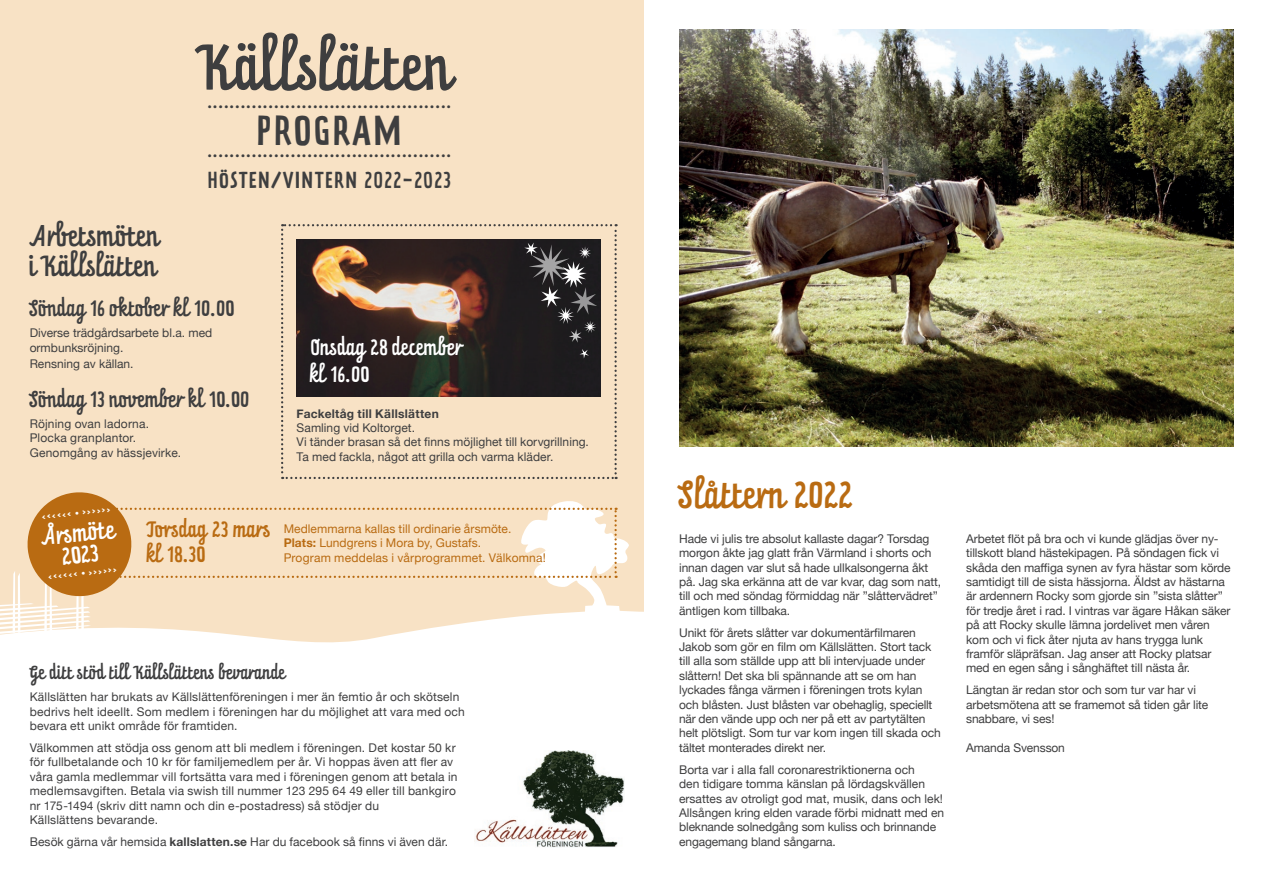
<style>
.page{position:relative;width:1263px;height:893px;background:#fff}
.page>*{position:absolute;margin:0;border:0;box-sizing:border-box;transform-origin:0 0}
.t1{font:56.4px "Prater Script Pro";color:#3e3e3f}
.t2{font:36.9px "Prater Sans Pro";letter-spacing:.06em;color:#3e3e3f}
.t3{font:33px "Prater Script Pro";color:#b96b12}
.t4{font:25.5px/30px "Prater Script Pro";color:#3e3e3f}
.t5{font:21.75px "Prater Script Pro";color:#fff}
.t6{font:21.3px "Prater Script Pro";color:#fff}
.t7{font:20.55px "Prater Sans Pro";letter-spacing:.06em;color:#3e3e3f}
.t8{font:19.5px "Prater Script Pro";color:#3e3e3f}
.t9{font:19.5px/27px "Prater Script Pro";color:#fff}
.t10{font:19.5px/24.8px "Prater Script Pro";color:#b96b12}
.t11{font:17.25px "Prater Sans Pro";color:#3e3e3f}
.t12{font:16.5px "Prater Script Pro";color:#3e3e3f}
.t13{font:12px/14.4px "Helvetica Neue";letter-spacing:-.01em;color:#3e3e3f}
.t14{font:12px/14.4px "Helvetica Neue";letter-spacing:.015em;color:#3e3e3f}
.t15{font:12px/14.5px "Helvetica Neue";letter-spacing:.01em;color:#b96b12}
.t16{font:700 12px "Helvetica Neue";letter-spacing:.02em;color:#3e3e3f}
.t17{font:9.6px "Prater Sans Pro";color:#fff}
.s1{font-weight:700}
</style>
<div class="page">
<div style="left:0;top:0;width:643px;height:885px;background:#f8e2c5"></div>
<div style="left:0;top:498px;width:644px;height:387px;background:#fff"></div>
<img style="left:474px;top:751px;width:150px;height:96px">
<svg style="left:281px;top:224px;width:336px;height:255px"></svg>
<svg style="left:0;top:492px;width:617px;height:142px"></svg>
<img style="left:679px;top:30px;width:554px;height:416px">
<h1 class="t1" style="left:201px;top:21px;width:255px">Källslätten</h1>
<h3 class="t11" style="left:208px;top:91px;width:245px">............................................</h3>
<h3 class="t4" style="left:30px;top:221px;width:132px">Arbetsmöten i Källslätten</h3>
<h2 class="t2" style="left:257px;top:107px;width:146px">PROGRAM</h2>
<h3 class="t7" style="left:207px;top:167px;width:245px">HÖSTEN/VINTERN 2022-2023</h3>
<h3 class="t11" style="left:208px;top:139px;width:245px">............................................</h3>
<h3 class="t8" style="left:30px;top:293px;width:206px">Söndag 16 oktober kl 10.00</h3>
<p class="t13" style="left:30px;top:326px;width:184px">Diverse trädgårdsarbete bl.a. med ormbunksröjning.</p>
<p class="t13" style="left:30px;top:357px;width:105px">Rensning av källan.</p>
<h3 class="t8" style="left:30px;top:383px;width:221px">Söndag 13 november kl 10.00</h3>
<p class="t14" style="left:30px;top:417px;width:153px">Röjning ovan ladorna.<br>Plocka granplantor.<br>Genomgång av hässjevirke.</p>
<h3 class="t9" style="left:310px;top:334px;width:154px">Onsdag 28 december kl 16.00</h3>
<p class="t16" style="left:297px;top:404px;width:144px">Fackeltåg till Källslätten</p>
<p class="t13" style="left:297px;top:421px;width:294px">Samling vid Koltorget.<br>Vi tänder brasan så det finns möjlighet till korvgrillning.<br>Ta med fackla, något att grilla och varma kläder.</p>
<h3 class="t3" style="left:679px;top:468px;width:175px">Slåttern 2022</h3>
<p class="t17" style="left:41px;top:511px;width:72px;rotate:-6deg">&lt;&lt;&lt;&lt;&lt;&lt; • &gt;&gt;&gt;&gt;&gt;&gt;</p>
<h3 class="t10" style="left:147px;top:517px;width:126px">Torsdag 23 mars kl 18.30</h3>
<p class="t15" style="left:284px;top:522px;width:264px">Medlemmarna kallas till ordinarie årsmöte.<br><span class="s1">Plats:</span> Lundgrens i Mora by, Gustafs.<br>Program meddelas i vårprogrammet. Välkomna!</p>
<p class="t13" style="left:679px;top:532px;width:263px">Hade vi julis tre absolut kallaste dagar? Torsdag morgon åkte jag glatt från Värmland i shorts och innan dagen var slut så hade ullkalsongerna åkt på. Jag ska erkänna att de var kvar, dag som natt, till och med söndag förmiddag när ”slåttervädret” äntligen kom tillbaka.</p>
<p class="t13" style="left:679px;top:626px;width:263px">Unikt för årets slåtter var dokumentärfilmaren Jakob som gör en film om Källslätten. Stort tack till alla som ställde upp att bli intervjuade under slåttern! Det ska bli spännande att se om han lyckades fånga värmen i föreningen trots kylan och blåsten. Just blåsten var obehaglig, speciellt när den vände upp och ner på ett av partytälten helt plötsligt. Som tur var kom ingen till skada och tältet monterades direkt ner.</p>
<p class="t13" style="left:679px;top:763px;width:266px">Borta var i alla fall coronarestriktionerna och<br>den tidigare tomma känslan på lördagskvällen ersattes av otroligt god mat, musik, dans och lek!<br>Allsången kring elden varade förbi midnatt med en bleknande solnedgång som kuliss och brinnande engagemang bland sångarna.</p>
<h3 class="t5" style="left:40px;top:519px;width:76px;rotate:-6deg">Årsmöte</h3>
<h3 class="t6" style="left:60px;top:539px;width:39px;rotate:-6deg">2023</h3>
<p class="t17" style="left:47px;top:571px;width:72px;rotate:-6deg">&lt;&lt;&lt;&lt;&lt;&lt; • &gt;&gt;&gt;&gt;&gt;&gt;</p>
<h3 class="t12" style="left:30px;top:659px;width:258px">Ge ditt stöd till Källslättens bevarande</h3>
<p class="t14" style="left:30px;top:691px;width:437px">Källslätten har brukats av Källslättenföreningen i mer än femtio år och skötseln bedrivs helt ideellt. Som medlem i föreningen har du möjlighet att vara med och bevara ett unikt område för framtiden.</p>
<p class="t14" style="left:30px;top:741px;width:429px">Välkommen att stödja oss genom att bli medlem i föreningen. Det kostar 50 kr för fullbetalande och 10 kr för familjemedlem per år. Vi hoppas även att fler av våra gamla medlemmar vill fortsätta vara med i föreningen genom att betala in medlemsavgiften. Betala via swish till nummer 123 295 64 49 eller till bankgiro nr 175-1494 (skriv ditt namn och din e-postadress) så stödjer du<br>Källslättens bevarande.</p>
<p class="t13" style="left:30px;top:835px;width:420px">Besök gärna vår hemsida <span class="s1">kallslatten.se</span> Har du facebook så finns vi även där.</p>
<p class="t13" style="left:966px;top:532px;width:266px">Arbetet flöt på bra och vi kunde glädjas över ny&shy;tillskott bland hästekipagen. På söndagen fick vi skåda den maffiga synen av fyra hästar som körde samtidigt till de sista hässjorna. Äldst av hästarna är ardennern Rocky som gjorde sin ”sista slåtter” för tredje året i rad. I vintras var ägare Håkan säker på att Rocky skulle lämna jordelivet men våren kom och vi fick åter njuta av hans trygga lunk framför släpräfsan. Jag anser att Rocky platsar med en egen sång i sånghäftet till nästa år.</p>
<p class="t13" style="left:966px;top:683px;width:244px">Längtan är redan stor och som tur var har vi arbetsmötena att se framemot så tiden går lite snabbare, vi ses!</p>
<p class="t13" style="left:966px;top:741px;width:100px">Amanda Svensson</p>
</div>
